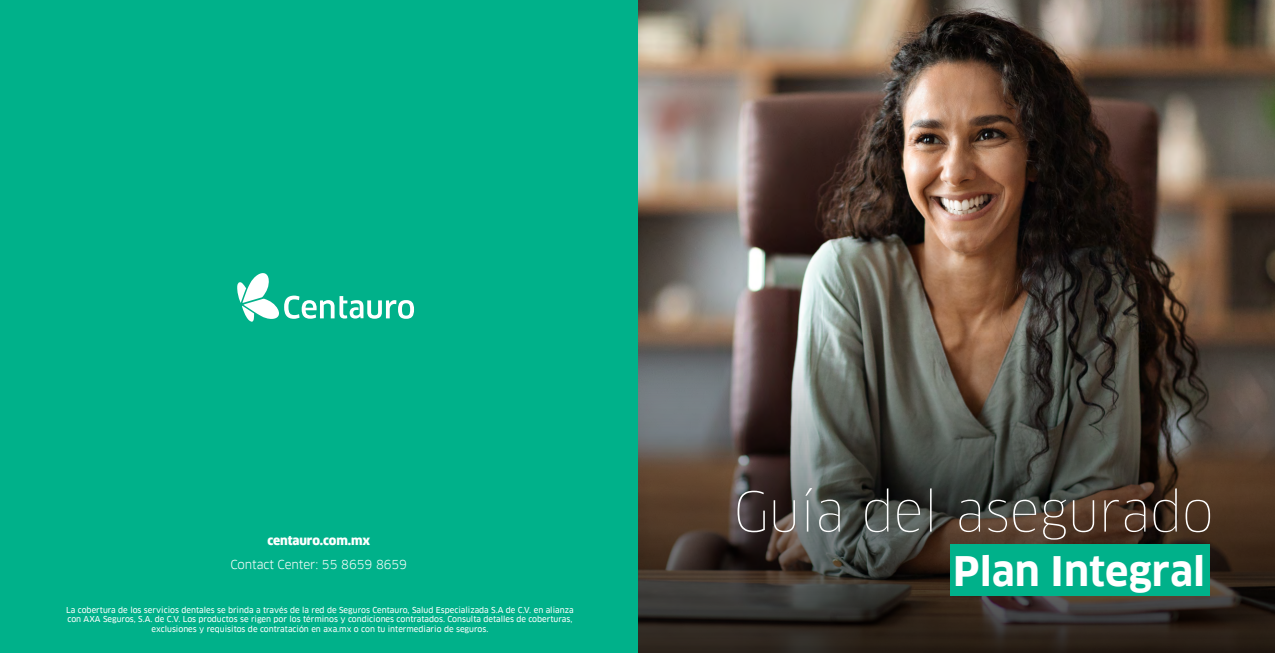
<style>
.page{position:relative;width:1275px;height:653px;background:#fff}
.page>*{position:absolute;margin:0;border:0;box-sizing:border-box;transform-origin:0 0}
.t1{font:100 53.6px "Clan Pro";color:#fff;scale:.96 1}
.t2{font:700 39.8px "Clan Pro";color:#fff}
.t3{font:12.1px "Clan Pro";letter-spacing:-.01em;color:#fff}
.t4{font:900 12.1px "Clan Pro";letter-spacing:-.01em;color:#fff}
.t5{font:8px/9.6px "Clan Pro News";color:#fff;text-align:center}
</style>
<div class="page">
<img style="left:637px;top:0;width:637px;height:307px">
<svg style="left:637px;top:307px;width:637px;height:345px;background:#4b443c"></svg>
<div style="left:950px;top:544px;width:259px;height:51px;background:#00b18a"></div>
<div style="left:0;top:0;width:637px;height:652px;background:#00b18a"></div>
<svg style="left:237px;top:273px;width:177px;height:49px"></svg>
<h3 class="t4" style="left:267px;top:533px;width:104px">centauro.com.mx</h3>
<h3 class="t3" style="left:230px;top:557px;width:178px">Contact Center: 55 8659 8659</h3>
<p class="t5" style="left:66px;top:604px;width:509px">La cobertura de los servicios dentales se brinda a través de la red de Seguros Centauro, Salud Especializada S.A de C.V. en alianza con AXA Seguros, S.A. de C.V. Los productos se rigen por los términos y condiciones contratados. Consulta detalles de coberturas, exclusiones y requisitos de contratación en axa.mx o con tu intermediario de seguros.</p>
<h1 class="t1" style="left:733px;top:479px;width:501px">Guía del asegurado</h1>
<h2 class="t2" style="left:953px;top:547px;width:253px">Plan Integral</h2>
</div>
